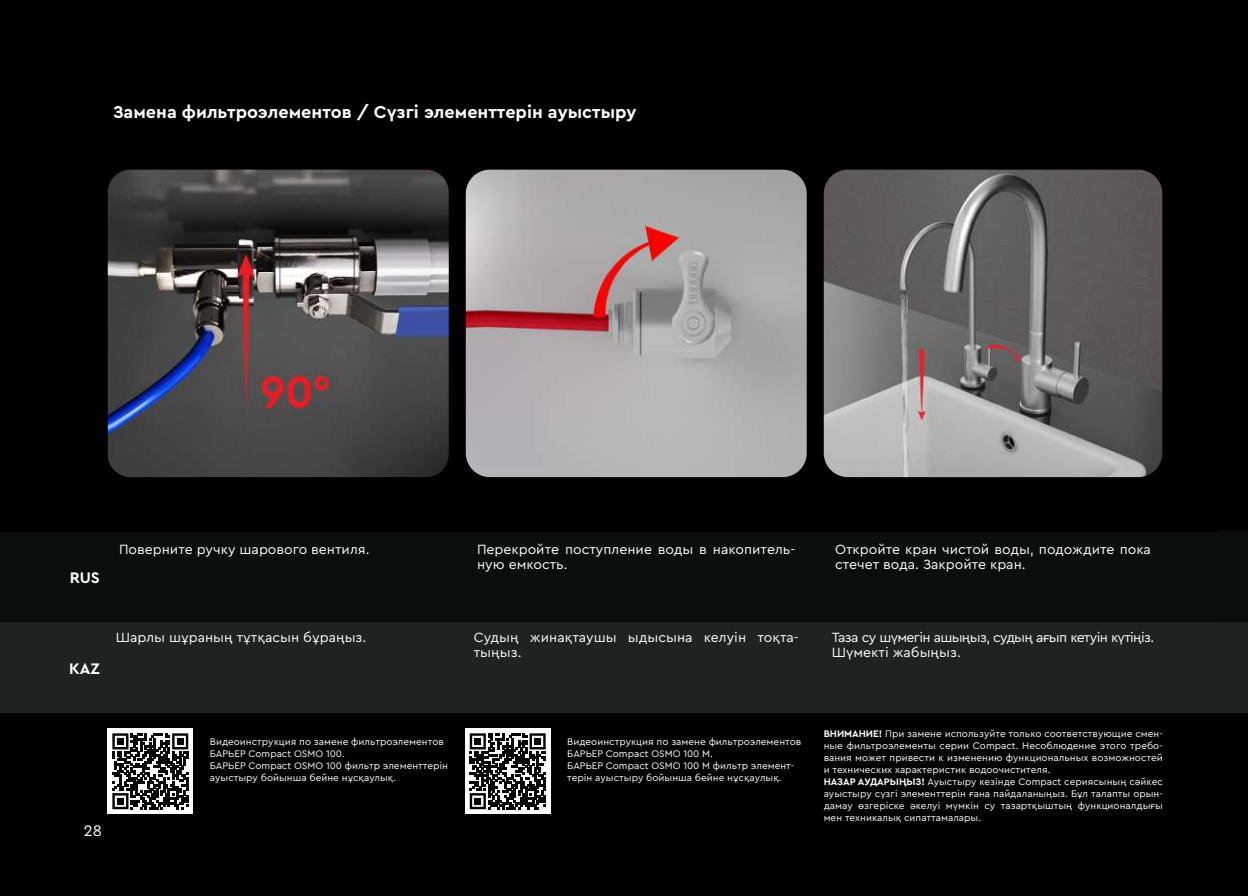
<style>
.page{position:relative;width:1248px;height:896px;background:#fff}
.page>*{position:absolute;margin:0;border:0;box-sizing:border-box;transform-origin:0 0}
.t1{font:700 18px "Cera PRO";color:#fff}
.t2{font:700 16px "Cera PRO";letter-spacing:-.005em;color:#fff}
.t3{font:16px "Cera PRO";color:#fff}
.t4{font:14px/15px "Cera PRO";color:#fff}
.t5{font:14px/15px "Cera PRO";letter-spacing:-.05em;color:#fff}
.t6{font:10px/12px "Cera PRO";color:#fff}
.s1{font-weight:700}
</style>
<div class="page">
<div style="left:0;top:0;width:1219px;height:896px;background:#000001"></div>
<div style="left:1219px;top:0;width:28px;height:896px;background:#000001"></div>
<div style="left:0;top:532px;width:1218px;height:90px;background:#090d0c"></div>
<div style="left:0;top:622px;width:1218px;height:91px;background:#1e2322"></div>
<img style="left:108px;top:170px;width:340px;height:307px">
<img style="left:465px;top:170px;width:341px;height:307px">
<img style="left:823px;top:170px;width:339px;height:307px">
<div style="left:1219px;top:531px;width:28px;height:91px;background:#090d0c"></div>
<div style="left:1219px;top:622px;width:28px;height:91px;background:#1e2322"></div>
<div style="left:108px;top:729px;width:85px;height:85px;background:#fff"></div>
<svg style="left:112px;top:733px;width:76px;height:76px"></svg>
<div style="left:117px;top:738px;width:7px;height:7px;background:#000404"></div>
<div style="left:177px;top:738px;width:7px;height:7px;background:#000404"></div>
<div style="left:117px;top:798px;width:7px;height:6px;background:#000404"></div>
<div style="left:465px;top:729px;width:85px;height:85px;background:#fff"></div>
<svg style="left:469px;top:733px;width:76px;height:76px"></svg>
<div style="left:474px;top:738px;width:7px;height:7px;background:#000404"></div>
<div style="left:534px;top:738px;width:7px;height:7px;background:#000404"></div>
<div style="left:474px;top:798px;width:7px;height:6px;background:#000404"></div>
<h1 class="t1" style="left:113px;top:100px;width:525px">Замена фильтроэлементов / Сүзгі элементтерін ауыстыру</h1>
<h2 class="t2" style="left:70px;top:567px;width:31px">RUS</h2>
<h3 class="t4" style="left:119px;top:541px;width:252px">Поверните ручку шарового вентиля.</h3>
<h3 class="t4" style="left:477px;top:541px;width:320px">Перекройте поступление воды в накопитель&shy;ную емкость.</h3>
<h3 class="t4" style="left:835px;top:541px;width:317px">Откройте кран чистой воды, подождите пока стечет вода. Закройте кран.</h3>
<h2 class="t2" style="left:69px;top:658px;width:32px">KAZ</h2>
<h3 class="t4" style="left:116px;top:629px;width:252px">Шарлы шұраның тұтқасын бұраңыз.</h3>
<h3 class="t4" style="left:473px;top:629px;width:326px">Судың жинақтаушы ыдысына келуін тоқта&shy;тыңыз.</h3>
<h3 class="t5" style="left:831px;top:629px;width:324px">Таза су шүмегін ашыңыз, судың ағып кетуін күтіңіз.<br>Шүмекті жабыңыз.</h3>
<h2 class="t3" style="left:84px;top:820px;width:20px">28</h2>
<p class="t6" style="left:210px;top:735px;width:240px">Видеоинструкция по замене фильтроэлементов БАРЬЕР Compact OSMO 100.<br>БАРЬЕР Compact OSMO 100 фильтр элементтерін ауыстыру бойынша бейне нұсқаулық.</p>
<p class="t6" style="left:567px;top:735px;width:236px">Видеоинструкция по замене фильтроэлементов БАРЬЕР Compact OSMO 100 М.<br>БАРЬЕР Compact OSMO 100 М фильтр элемент&shy;терін ауыстыру бойынша бейне нұсқаулық.</p>
<p class="t6" style="left:823px;top:727px;width:341px"><span class="s1">ВНИМАНИЕ!</span> При замене используйте только соответствующие смен&shy;ные фильтроэлементы серии Compact. Несоблюдение этого требо&shy;вания может привести к изменению функциональных возможностей и технических характеристик водоочистителя.<br><span class="s1">НАЗАР АУДАРЫҢЫЗ!</span> Ауыстыру кезінде Compact сериясының сәйкес ауыстыру сүзгі элементтерін ғана пайдаланыңыз. Бұл талапты орын&shy;дамау өзгеріске әкелуі мүмкін су тазартқыштың функционалдығы мен техникалық сипаттамалары.</p>
</div>
